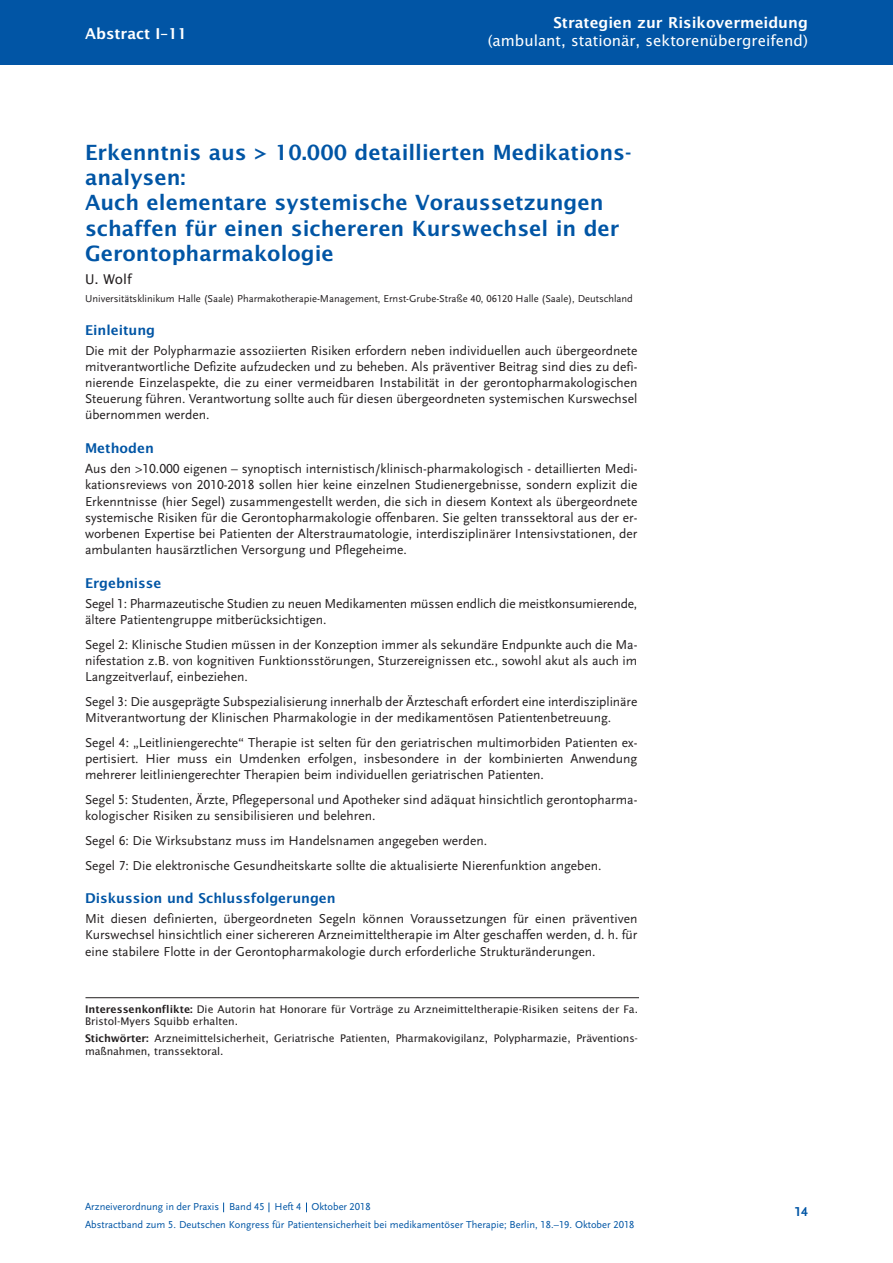
<style>
.page{position:relative;width:893px;height:1263px;background:#fff}
.page>*{position:absolute;margin:0;border:0;box-sizing:border-box;transform-origin:0 0}
.t1{font:600 21px/25.2px "Lucida Sans";color:#0155a5}
.t2{font:600 15px "Lucida Sans";color:#fff}
.t3{font:15px "Lucida Sans";color:#fff}
.t4{font:13.5px/16.2px "Scala Sans LF";color:#231f20;text-align:justify}
.t5{font:600 13.5px "Lucida Sans";color:#0155a5}
.t6{font:13.5px "Lucida Sans";color:#231f20}
.t7{font:700 13.5px "Scala Sans LF";color:#0155a5}
.t8{font:10.5px/12.6px "Lucida Sans";letter-spacing:-.005em;color:#231f20}
.t9{font:10.5px "Scala Sans LF";color:#0155a5}
.t10{font:10.5px "Scala Sans LF";color:#231f20}
.s1{font-weight:600}
</style>
<div class="page">
<div style="left:0;top:0;width:893px;height:64px;background:#0155a5"></div>
<hr style="left:85px;top:997px;width:554px;height:1px;background:#231f20">
<p class="t2" style="left:85px;top:25px;width:104px">Abstract I–11</p>
<p class="t2" style="left:553px;top:14px;width:256px">Strategien zur Risikovermeidung</p>
<p class="t3" style="left:488px;top:32px;width:322px">(ambulant, stationär, sektorenübergreifend)</p>
<h1 class="t1" style="left:85px;top:140px;width:548px">Erkenntnis aus &gt; 10.000 detaillierten Medikations&shy;analysen:<br>Auch elementare systemische Voraussetzungen schaffen für einen sichereren Kurswechsel in der Gerontopharmakologie</h1>
<p class="t6" style="left:85px;top:272px;width:49px">U. Wolf</p>
<p class="t10" style="left:85px;top:293px;width:549px">Universitätsklinikum Halle (Saale) Pharmakotherapie-Management, Ernst-Grube-Straße 40, 06120 Halle (Saale), Deutschland</p>
<p class="t5" style="left:85px;top:322px;width:72px">Einleitung</p>
<p class="t4" style="left:85px;top:342px;width:554px">Die mit der Polypharmazie assoziierten Risiken erfordern neben individuellen auch übergeordnete mitverantwortliche Defizite aufzudecken und zu beheben. Als präventiver Beitrag sind dies zu defi&shy;nierende Einzelaspekte, die zu einer vermeidbaren Instabilität in der gerontopharmakologischen Steuerung führen. Verantwortung sollte auch für diesen übergeordneten systemischen Kurswechsel übernommen werden.</p>
<p class="t5" style="left:85px;top:440px;width:70px">Methoden</p>
<p class="t4" style="left:85px;top:461px;width:554px">Aus den &gt;10.000 eigenen – synoptisch internistisch/klinisch-pharmakologisch - detaillierten Medi&shy;kationsreviews von 2010-2018 sollen hier keine einzelnen Studienergebnisse, sondern explizit die Erkenntnisse (hier Segel) zusammengestellt werden, die sich in diesem Kontext als übergeordnete systemische Risiken für die Gerontopharmakologie offenbaren. Sie gelten transsektoral aus der er&shy;worbenen Expertise bei Patienten der Alterstraumatologie, interdisziplinärer Intensivstationen, der ambulanten hausärztlichen Versorgung und Pflegeheime.</p>
<p class="t5" style="left:85px;top:575px;width:78px">Ergebnisse</p>
<p class="t4" style="left:85px;top:596px;width:554px">Segel 1: Pharmazeutische Studien zu neuen Medikamenten müssen endlich die meistkonsumierende, ältere Patientengruppe mitberücksichtigen.</p>
<p class="t4" style="left:85px;top:636px;width:554px">Segel 2: Klinische Studien müssen in der Konzeption immer als sekundäre Endpunkte auch die Ma&shy;nifestation z.B. von kognitiven Funktionsstörungen, Sturzereignissen etc., sowohl akut als auch im Langzeitverlauf, einbeziehen.</p>
<p class="t4" style="left:85px;top:694px;width:554px">Segel 3: Die ausgeprägte Subspezialisierung innerhalb der Ärzteschaft erfordert eine interdisziplinäre<br>Mitverantwortung der Klinischen Pharmakologie in der medikamentösen Patientenbetreuung.</p>
<p class="t4" style="left:85px;top:734px;width:554px">Segel 4: „Leitliniengerechte“ Therapie ist selten für den geriatrischen multimorbiden Patienten ex&shy;pertisiert. Hier muss ein Umdenken erfolgen, insbesondere in der kombinierten Anwendung mehrerer leitliniengerechter Therapien beim individuellen geriatrischen Patienten.</p>
<p class="t4" style="left:85px;top:792px;width:554px">Segel 5: Studenten, Ärzte, Pflegepersonal und Apotheker sind adäquat hinsichtlich gerontopharma&shy;kologischer Risiken zu sensibilisieren und belehren.</p>
<p class="t4" style="left:85px;top:828px;width:518px;line-height:24.8px">Segel 6: Die Wirksubstanz muss im Handelsnamen angegeben werden.<br>Segel 7: Die elektronische Gesundheitskarte sollte die aktualisierte Nierenfunktion angeben.</p>
<p class="t5" style="left:85px;top:890px;width:252px">Diskussion und Schlussfolgerungen</p>
<p class="t4" style="left:85px;top:911px;width:554px">Mit diesen definierten, übergeordneten Segeln können Voraussetzungen für einen präventiven Kurswechsel hinsichtlich einer sichereren Arzneimitteltherapie im Alter geschaffen werden, d. h. für eine stabilere Flotte in der Gerontopharmakologie durch erforderliche Strukturänderungen.</p>
<p class="t8" style="left:85px;top:1003px;width:555px"><span class="s1">Interessenkonflikte:</span> Die Autorin hat Honorare für Vorträge zu Arzneimitteltherapie-Risiken seitens der Fa.<br>Bristol-Myers Squibb erhalten.</p>
<p class="t8" style="left:85px;top:1032px;width:554px"><span class="s1">Stichwörter:</span> Arzneimittelsicherheit, Geriatrische Patienten, Pharmakovigilanz, Polypharmazie, Präventions&shy;maßnahmen, transsektoral.</p>
<p class="t9" style="left:85px;top:1201px;width:287px">Arzneiverordnung in der Praxis Band 45 Heft 4 Oktober 2018</p>
<p class="t7" style="left:794px;top:1204px;width:15px">14</p>
<p class="t9" style="left:85px;top:1219px;width:551px">Abstractband zum 5. Deutschen Kongress für Patientensicherheit bei medikamentöser Therapie; Berlin, 18.–19. Oktober 2018</p>
</div>
